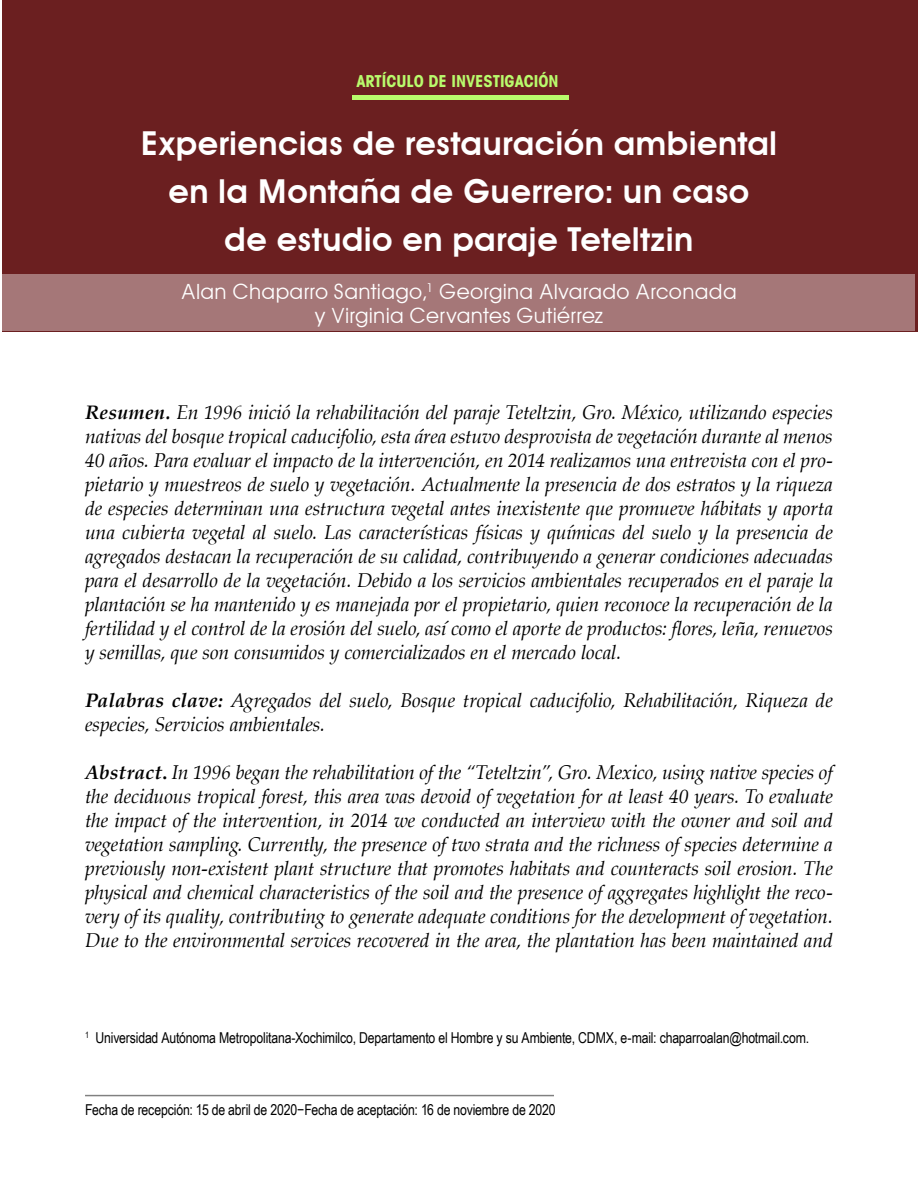
<style>
.page{position:relative;width:918px;height:1188px;background:#fff}
.page>*{position:absolute;margin:0;border:0;box-sizing:border-box;transform-origin:0 0}
.t1{font:600 33px/48px "Avant Garde";color:#fff;text-align:center}
.t2{font:21px/24px "Avant Garde";letter-spacing:-.015em;color:#fff;text-align:center}
.t3{font:italic 19.5px/24px "Palatino";letter-spacing:-.005em;color:#000;text-align:justify}
.t4{font:16.5px "Avant Garde Cond Bold SC850";color:#b9fb6c}
.t5{font:15px "Arial Narrow";letter-spacing:-.01em;color:#000}
.s1{font-family:"Avant Garde";font-weight:700;font-stretch:condensed}
.s2{font-weight:700}
.s3{font-weight:700;font-style:normal}
</style>
<div class="page">
<div style="left:2px;top:0;width:916px;height:332px;background:#6b1f20"></div>
<div style="left:0;top:274px;width:915px;height:58px;background:#a57778"></div>
<div style="left:352px;top:95px;width:217px;height:5px;background:#b9fb6c"></div>
<hr style="left:85px;top:1095px;width:469px;height:1px;background:#000">
<p class="t4" style="left:356px;top:71px;width:202px">ARTÍCULO DE INVESTIG<span class="s1">ACIÓN</span></p>
<h1 class="t1" style="left:141px;top:119px;width:638px">Experiencias de restauración ambiental en la Montaña de Guerrero: un caso<br>de estudio en paraje Teteltzin</h1>
<p class="t2" style="left:181px;top:279px;width:558px">Alan Chaparro Santiago,<sup>1</sup> Georgina Alvarado Arconada y Virginia Cervantes Gutiérrez</p>
<p class="t3" style="left:85px;top:400px;width:750px"><span class="s2">Resumen.</span> En 1996 inició la rehabilitación del paraje Teteltzin, Gro. México, utilizando especies nativas del bosque tropical caducifolio, esta área estuvo desprovista de vegetación durante al menos 40 años. Para evaluar el impacto de la intervención, en 2014 realizamos una entrevista con el pro&shy;pietario y muestreos de suelo y vegetación. Actualmente la presencia de dos estratos y la riqueza de especies determinan una estructura vegetal antes inexistente que promueve hábitats y aporta una cubierta vegetal al suelo. Las características físicas y químicas del suelo y la presencia de agregados destacan la recuperación de su calidad, contribuyendo a generar condiciones adecuadas para el desarrollo de la vegetación. Debido a los servicios ambientales recuperados en el paraje la plantación se ha mantenido y es manejada por el propietario, quien reconoce la recuperación de la fertilidad y el control de la erosión del suelo, así como el aporte de productos: flores, leña, renuevos y semillas, que son consumidos y comercializados en el mercado local.</p>
<p class="t3" style="left:85px;top:688px;width:749px"><span class="s2">Palabras clave:</span> Agregados del suelo, Bosque tropical caducifolio, Rehabilitación, Riqueza de especies, Servicios ambientales.</p>
<p class="t3" style="left:85px;top:760px;width:750px"><span class="s2">Abstract</span><span class="s3">.</span> In 1996 began the rehabilitation of the “Teteltzin”, Gro. Mexico, using native species of the deciduous tropical forest, this area was devoid of vegetation for at least 40 years. To evaluate the impact of the intervention, in 2014 we conducted an interview with the owner and soil and vegetation sampling. Currently, the presence of two strata and the richness of species determine a previously non-existent plant structure that promotes habitats and counteracts soil erosion. The physical and chemical characteristics of the soil and the presence of aggregates highlight the reco&shy;very of its quality, contributing to generate adequate conditions for the development of vegetation.<br>Due to the environmental services recovered in the area, the plantation has been maintained and</p>
<p class="t5" style="left:85px;top:1026px;width:726px"><sup>1</sup> Universidad Autónoma Metropolitana-Xochimilco, Departamento el Hombre y su Ambiente, CDMX, e-mail: chaparroalan@hotmail.com.</p>
<p class="t5" style="left:85px;top:1098px;width:472px">Fecha de recepción: 15 de abril de 2020−Fecha de aceptación: 16 de noviembre de 2020</p>
</div>
